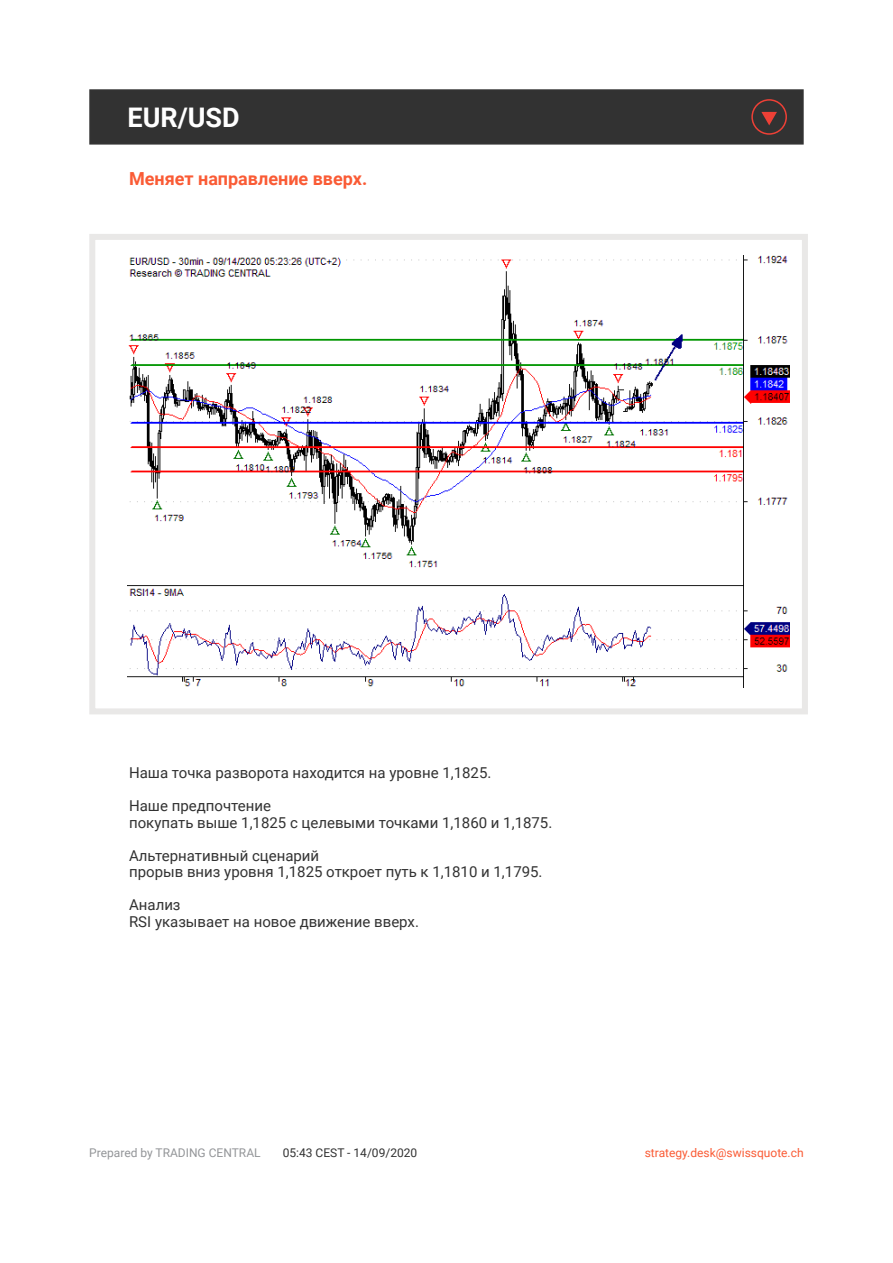
<style>
.page{position:relative;width:893px;height:1263px;background:#fff}
.page>*{position:absolute;margin:0;border:0;box-sizing:border-box;transform-origin:0 0}
.t1{font:700 27px "Roboto";color:#fff}
.t2{font:700 18px "Roboto";color:#fa5b35}
.t3{font:15px/16.5px "Roboto";color:#323232}
.t4{font:12px "Roboto";color:#fa5b35}
.t5{font:12px "Roboto";color:#939598}
.t6{font:12px "Roboto";color:#323232}
</style>
<div class="page">
<div style="left:89px;top:234px;width:719px;height:480px;border:6px solid #e9e8e7"></div>
<div style="left:89px;top:89px;width:715px;height:56px;background:#323232;border:2px solid #323232"></div>
<img style="left:128px;top:255px;width:661px;height:432px">
<svg style="left:751px;top:99px;width:36px;height:36px"></svg>
<h1 class="t1" style="left:128px;top:98px;width:114px">EUR/USD</h1>
<p class="t2" style="left:129px;top:166px;width:240px">Меняет направление вверх.</p>
<p class="t3" style="left:129px;top:764px;width:364px">Наша точка разворота находится на уровне 1,1825.</p>
<p class="t3" style="left:129px;top:797px;width:425px">Наше предпочтение<br>покупать выше 1,1825 с целевыми точками 1,1860 и 1,1875.</p>
<p class="t3" style="left:129px;top:846px;width:415px">Альтернативный сценарий<br>прорыв вниз уровня 1,1825 откроет путь к 1,1810 и 1,1795.</p>
<p class="t3" style="left:129px;top:896px;width:291px">Анализ<br>RSI указывает на новое движение вверх.</p>
<p class="t5" style="left:89px;top:1144px;width:173px">Prepared by TRADING CENTRAL</p>
<p class="t6" style="left:283px;top:1144px;width:136px">05:43 CEST - 14/09/2020</p>
<p class="t4" style="left:645px;top:1144px;width:160px">strategy.desk@swissquote.ch</p>
</div>
